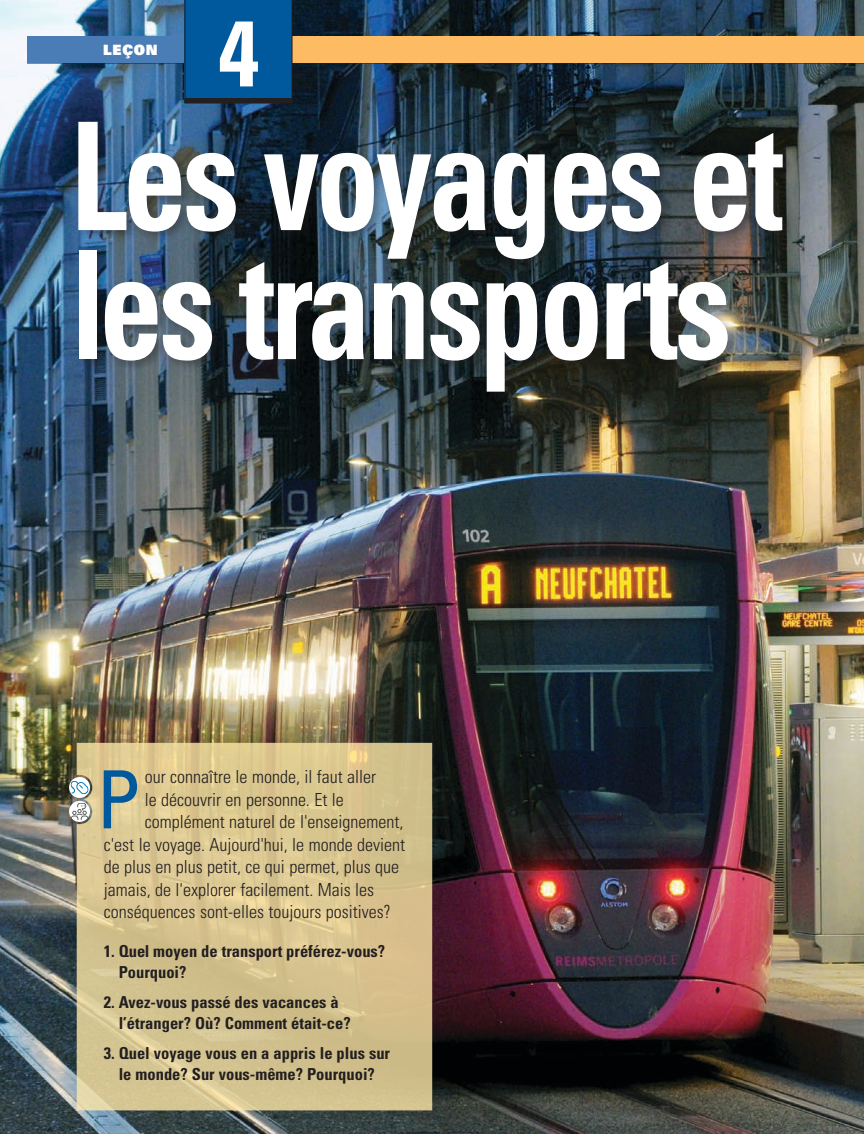
<style>
.page{position:relative;width:864px;height:1134px;background:#fff}
.page>*{position:absolute;margin:0;border:0;box-sizing:border-box;transform-origin:0 0}
.t1{font:700 condensed 150px/129px "Univers LT Std";letter-spacing:-.03em;color:#fff;scale:.85 1}
.t2{font:700 condensed 93px "Univers LT Std";color:#fff}
.t3{font:condensed 80.4px "Univers LT Std";color:#00599d}
.t4{font:300 condensed 18px "Univers LT Std";color:#231f20}
.t5{font:700 condensed 16.5px/21px "Univers LT Std";color:#231f20}
.t6{font:14.25px "Univers LT Std X Black";letter-spacing:.05em;color:#fff}
</style>
<div class="page">
<img style="left:0;top:0;width:864px;height:1134px">
<svg style="left:77px;top:743px;width:355px;height:367px;background:#d7c48f"></svg>
<div style="left:74px;top:118px;width:721px;height:287px;background:#231f20;opacity:.4"></div>
<svg style="left:69px;top:801px;width:21px;height:21px"></svg>
<svg style="left:71px;top:803px;width:18px;height:17px"></svg>
<div style="left:69px;top:777px;width:21px;height:21px;background:#fff;border-radius:50%"></div>
<svg style="left:71px;top:781px;width:18px;height:13px"></svg>
<hr style="left:27px;top:63px;width:837px;height:1px;background:#231f20">
<div style="left:232px;top:36px;width:632px;height:27px;background:#fdbb64"></div>
<div style="left:27px;top:36px;width:207px;height:27px;background:#4a7cb6"></div>
<div style="left:184px;top:0;width:108px;height:98px;background:#00599d"></div>
<div style="left:184px;top:98px;width:108px;height:5px;background:#231f20"></div>
<p class="t6" style="left:103px;top:40px;width:56px">LEÇON</p>
<h2 class="t2" style="left:218px;top:-4px;width:43px">4</h2>
<h1 class="t1" style="left:70px;top:112px;width:841px">Les voyages et les transports</h1>
<h3 class="t3" style="left:96px;top:749px;width:46px">P</h3>
<p class="t4" style="left:145px;top:766px;width:233px">our connaître le monde, il faut aller</p>
<p class="t4" style="left:145px;top:789px;width:200px">le découvrir en personne. Et le</p>
<p class="t4" style="left:145px;top:811px;width:260px">complément naturel de l'enseignement,</p>
<p class="t4" style="left:104px;top:834px;width:303px">c'est le voyage. Aujourd'hui, le monde devient</p>
<p class="t4" style="left:104px;top:856px;width:297px">de plus en plus petit, ce qui permet, plus que</p>
<p class="t4" style="left:104px;top:879px;width:272px">jamais, de l'explorer facilement. Mais les</p>
<p class="t4" style="left:104px;top:901px;width:289px">conséquences sont-elles toujours positives?</p>
<p class="t5" style="left:119px;top:941px;width:268px;text-indent:-15px">1. Quel moyen de transport préférez-vous?<br>Pourquoi?</p>
<p class="t5" style="left:119px;top:992px;width:234px;text-indent:-15px">2. Avez-vous passé des vacances à l’étranger? Où? Comment était-ce?</p>
<p class="t5" style="left:104px;top:1043px;width:288px;text-align:center">3. Quel voyage vous en a appris le plus sur le monde? Sur vous-même? Pourquoi?</p>
</div>
